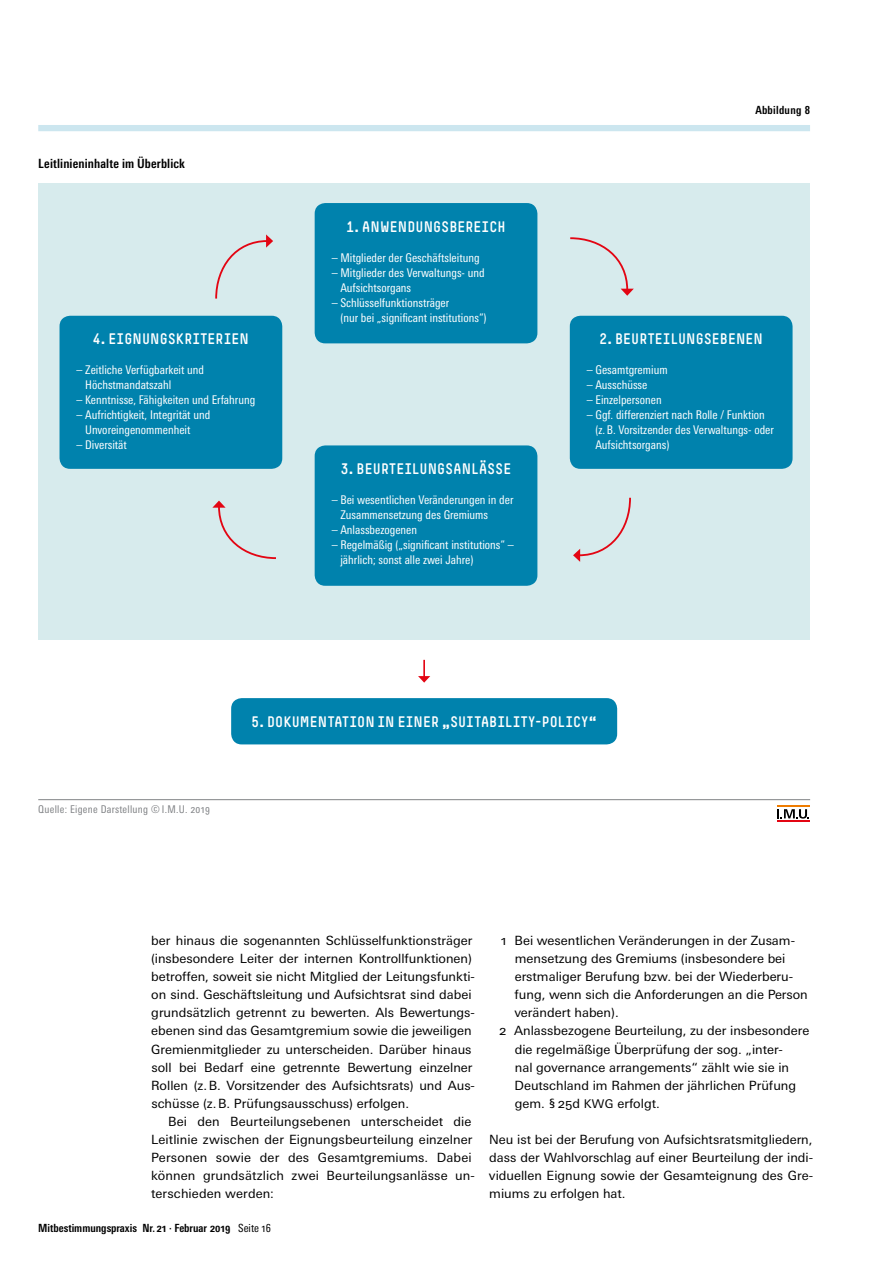
<style>
.page{position:relative;width:893px;height:1263px;background:#fff}
.page>*{position:absolute;margin:0;border:0;box-sizing:border-box;transform-origin:0 0}
.anonymisierte_Texte{font:15px "Simple HBS";letter-spacing:.015em;color:#fff}
.Grundtext{font:12.75px/18px "Univers Next Pro";color:#000}
.Nach_Auflistung__-zä{font:12.75px/18px "Univers Next Pro";color:#000;text-align:justify}
.Untertitel___AT{font:700 condensed 12.75px "Univers Next Pro";letter-spacing:.01em;color:#000}
.anonymisierte_Texte-2{font:condensed 12px/15px "Univers Next Pro";color:#fff}
.t1{font:700 condensed 11.25px "Univers Next Pro";color:#000}
.t2{font:700 condensed 11.25px "Univers Next Pro";letter-spacing:.025em;color:#000}
.t3{font:condensed 10.65px "Univers Next Pro";letter-spacing:.025em;color:#808285}
.s1{font-weight:400}
.s2{font-size:12px}
</style>
<div class="page">
<div style="left:38px;top:184px;width:772px;height:456px;background:#d7ebed"></div>
<svg style="left:418px;top:660px;width:12px;height:23px"></svg>
<div style="left:231px;top:698px;width:386px;height:46px;background:#0082ad;border-radius:11px"></div>
<div style="left:315px;top:203px;width:222px;height:140px;background:#0082ad;border-radius:11px"></div>
<div style="left:315px;top:445px;width:222px;height:141px;background:#0082ad;border-radius:11px"></div>
<div style="left:570px;top:316px;width:222px;height:153px;background:#0082ad;border-radius:11px"></div>
<div style="left:60px;top:316px;width:222px;height:153px;background:#0082ad;border-radius:11px"></div>
<svg style="left:570px;top:237px;width:64px;height:59px"></svg>
<svg style="left:212px;top:501px;width:64px;height:58px"></svg>
<svg style="left:215px;top:234px;width:58px;height:65px"></svg>
<svg style="left:573px;top:497px;width:58px;height:65px"></svg>
<div style="left:38px;top:125px;width:772px;height:6px;background:#cce6ef"></div>
<hr style="left:38px;top:799px;width:772px;height:1px;background:#808285">
<hr style="left:777px;top:806px;width:32px;height:1px;background:#ef7c00">
<hr style="left:777px;top:820px;width:32px;height:2px;background:#e30513">
<svg style="left:777px;top:809px;width:32px;height:10px"></svg>
<p class="Untertitel___AT" style="left:38px;top:156px;width:148px">Leitlinieninhalte im Überblick</p>
<p class="anonymisierte_Texte" style="left:93px;top:330px;width:158px">4. EIGNUNGSKRITERIEN</p>
<p class="anonymisierte_Texte-2" style="left:85px;top:362px;width:120px;text-indent:-9px">– Zeitliche Verfügbarkeit und<br>Höchstmandatszahl</p>
<p class="anonymisierte_Texte-2" style="left:77px;top:392px;width:180px">– Kenntnisse, Fähigkeiten und Erfahrung</p>
<p class="anonymisierte_Texte-2" style="left:85px;top:407px;width:126px;text-indent:-9px">– Aufrichtigkeit, Integrität und<br>Unvoreingenommenheit</p>
<p class="anonymisierte_Texte-2" style="left:77px;top:437px;width:52px">– Diversität</p>
<p class="anonymisierte_Texte" style="left:347px;top:218px;width:160px">1. ANWENDUNGSBEREICH</p>
<p class="anonymisierte_Texte-2" style="left:332px;top:250px;width:149px">– Mitglieder der Geschäftsleitung</p>
<p class="anonymisierte_Texte-2" style="left:340px;top:265px;width:146px;text-indent:-9px">– Mitglieder des Verwaltungs- und<br>Aufsichtsorgans</p>
<p class="anonymisierte_Texte-2" style="left:340px;top:295px;width:148px;text-indent:-9px">– Schlüsselfunktionsträger<br>(nur bei „significant institutions“)</p>
<p class="anonymisierte_Texte" style="left:341px;top:460px;width:172px">3. BEURTEILUNGSANLÄSSE</p>
<p class="anonymisierte_Texte-2" style="left:340px;top:492px;width:175px;text-indent:-9px">– Bei wesentlichen Veränderungen in der<br>Zusammensetzung des Gremiums</p>
<p class="anonymisierte_Texte-2" style="left:332px;top:522px;width:87px">– Anlassbezogenen</p>
<p class="anonymisierte_Texte-2" style="left:340px;top:537px;width:175px;text-indent:-9px">– Regelmäßig („significant institutions“ – jährlich; sonst alle zwei Jahre)</p>
<p class="t2" style="left:755px;top:103px;width:56px">Abbildung 8</p>
<p class="anonymisierte_Texte" style="left:599px;top:330px;width:165px">2. BEURTEILUNGSEBENEN</p>
<p class="anonymisierte_Texte-2" style="left:587px;top:362px;width:82px">– Gesamtgremium</p>
<p class="anonymisierte_Texte-2" style="left:587px;top:377px;width:62px">– Ausschüsse</p>
<p class="anonymisierte_Texte-2" style="left:587px;top:392px;width:76px">– Einzelpersonen</p>
<p class="anonymisierte_Texte-2" style="left:595px;top:407px;width:180px;text-indent:-9px">– Ggf. differenziert nach Rolle / Funktion (z.B. Vorsitzender des Verwaltungs- oder<br>Aufsichtsorgans)</p>
<p class="t3" style="left:38px;top:803px;width:173px">Quelle: Eigene Darstellung © I.M.U. 2019</p>
<p class="anonymisierte_Texte" style="left:252px;top:713px;width:347px">5. DOKUMENTATION IN EINER „SUITABILITY-POLICY“</p>
<p class="Grundtext" style="left:151px;top:931px;width:325px">ber hinaus die sogenannten Schlüsselfunktionsträger (insbesondere Leiter der internen Kontrollfunktionen) betroffen, soweit sie nicht Mitglied der Leitungsfunkti&shy;on sind. Geschäftsleitung und Aufsichtsrat sind dabei grundsätzlich getrennt zu bewerten. Als Bewertungs&shy;ebenen sind das Gesamtgremium sowie die jeweiligen Gremienmitglieder zu unterscheiden. Darüber hinaus soll bei Bedarf eine getrennte Bewertung einzelner Rollen (z.B. Vorsitzender des Aufsichtsrats) und Aus&shy;schüsse (z.B. Prüfungsausschuss) erfolgen.</p>
<p class="Grundtext" style="left:151px;top:1112px;width:325px;text-indent:17px">Bei den Beurteilungsebenen unterscheidet die Leitlinie zwischen der Eignungsbeurteilung einzelner Personen sowie der des Gesamtgremiums. Dabei können grundsätzlich zwei Beurteilungsanlässe un&shy;terschieden werden:</p>
<p class="t1" style="left:38px;top:1221px;width:234px">Mitbestimmungspraxis Nr. 21 · Februar 2019 <span class="s1">Seite 16</span></p>
<p class="Grundtext" style="left:514px;top:931px;width:295px;text-indent:-14px">1 Bei wesentlichen Veränderungen in der Zusam&shy;mensetzung des Gremiums (insbesondere bei erstmaliger Berufung bzw. bei der Wiederberu&shy;fung, wenn sich die Anforderungen an die Person verändert haben).</p>
<p class="Grundtext" style="left:515px;top:1022px;width:296px;text-indent:-16px">2 Anlassbezogene Beurteilung, zu der insbesondere die regelmäßige Überprüfung der sog. „inter-<br>nal governance arrangements“ zählt wie sie in Deutschland im Rahmen der jährlichen Prüfung gem. §25d <span class="s2">KWG</span> erfolgt.</p>
<p class="Nach_Auflistung__-zä" style="left:489px;top:1130px;width:326px">Neu ist bei der Berufung von Aufsichtsratsmitgliedern, dass der Wahlvorschlag auf einer Beurteilung der indi&shy;viduellen Eignung sowie der Gesamteignung des Gre&shy;miums zu erfolgen hat.</p>
</div>
